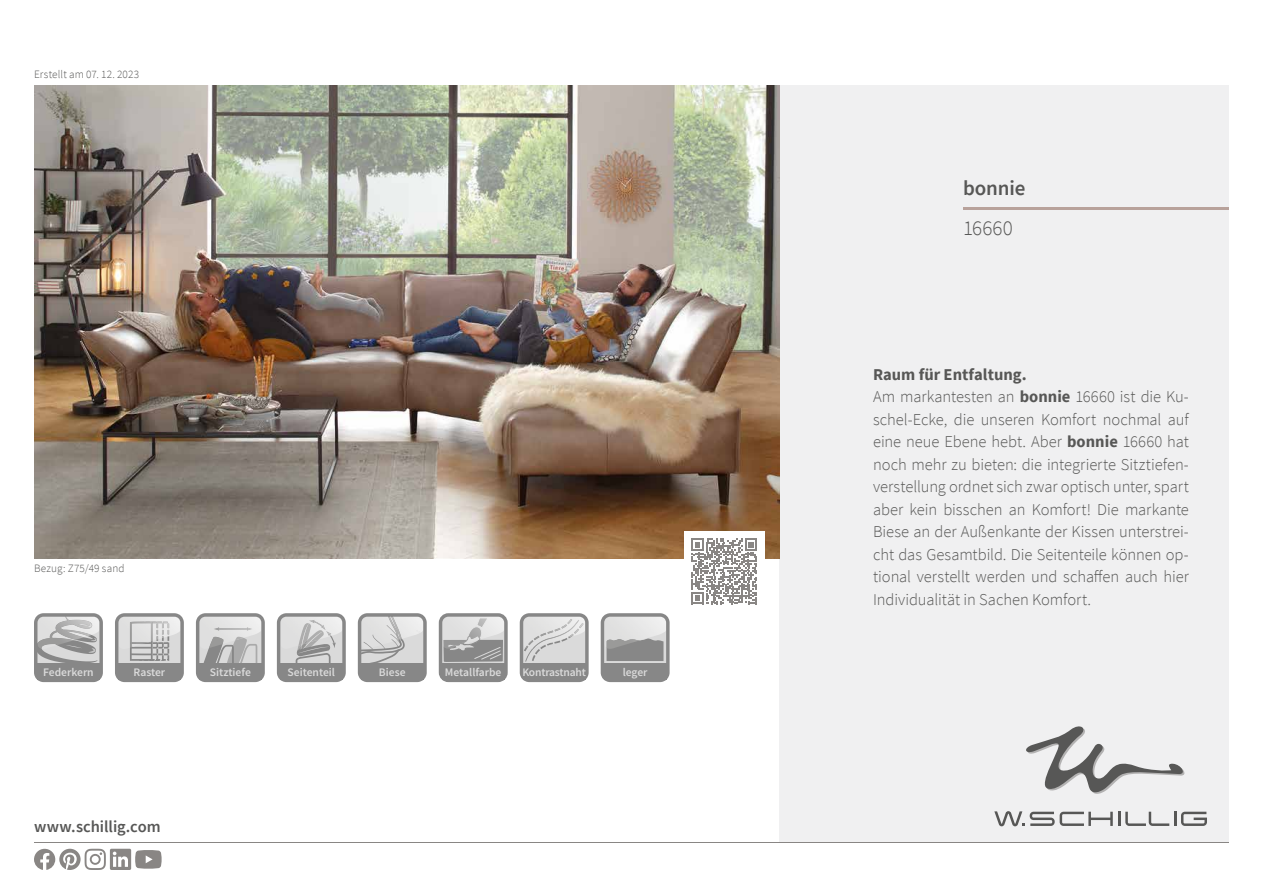
<style>
.page{position:relative;width:1263px;height:893px;background:#fff}
.page>*{position:absolute;margin:0;border:0;box-sizing:border-box;transform-origin:0 0}
.t1{font:600 21px "Source Sans Pro";letter-spacing:-.005em;color:#575756}
.t2{font:300 21px "Source Sans Pro";letter-spacing:.005em;color:#575756}
.t3{font:300 16.5px/22.5px "Source Sans Pro";letter-spacing:-.005em;color:#575756}
.t4{font:600 16.5px "Source Sans Pro";letter-spacing:-.005em;color:#575756}
.t5{font:600 11.55px "Source Sans Pro";color:#dadada}
.t6{font:300 11.25px "Source Sans Pro";letter-spacing:.015em;color:#575756}
.s1{font-weight:700}
</style>
<div class="page">
<div style="left:780px;top:85px;width:449px;height:757px;background:#f0f0f1"></div>
<hr style="left:34px;top:842px;width:1195px;height:1px;background:#898684">
<hr style="left:963px;top:207px;width:266px;height:3px;background:#b8a29b">
<svg style="left:1026px;top:726px;width:159px;height:68px"></svg>
<svg style="left:994px;top:811px;width:213px;height:15px"></svg>
<svg style="left:34px;top:849px;width:128px;height:21px"></svg>
<img style="left:34px;top:85px;width:746px;height:473px">
<svg style="left:601px;top:613px;width:69px;height:69px;background:#b3b3b3"></svg>
<div style="left:604px;top:663px;width:62px;height:16px;background:#878787"></div>
<svg style="left:115px;top:613px;width:69px;height:69px;background:#b5b5b5"></svg>
<svg style="left:277px;top:613px;width:69px;height:69px;background:#b5b5b5"></svg>
<svg style="left:34px;top:613px;width:69px;height:69px;background:#b6b6b6"></svg>
<div style="left:37px;top:663px;width:63px;height:16px;background:#878787"></div>
<svg style="left:196px;top:613px;width:69px;height:69px;background:#b3b3b3"></svg>
<svg style="left:358px;top:613px;width:69px;height:69px;background:#b9b9b9"></svg>
<svg style="left:520px;top:613px;width:69px;height:69px;background:#c9c9c9"></svg>
<div style="left:523px;top:663px;width:62px;height:16px;background:#878787"></div>
<div style="left:442px;top:663px;width:62px;height:16px;background:#878787"></div>
<svg style="left:443px;top:617px;width:61px;height:46px;background:#bbb"></svg>
<div style="left:439px;top:613px;width:69px;height:69px;border:3px solid #878787;border-radius:8px"></div>
<div style="left:684px;top:531px;width:80px;height:80px;background:#fff"></div>
<svg style="left:691px;top:538px;width:66px;height:66px"></svg>
<p class="t6" style="left:34px;top:67px;width:107px">Erstellt am 07. 12. 2023</p>
<p class="t6" style="left:34px;top:561px;width:92px">Bezug: Z75/49 sand</p>
<p class="t5" style="left:43px;top:665px;width:52px">Federkern</p>
<p class="t5" style="left:134px;top:665px;width:33px">Raster</p>
<p class="t5" style="left:210px;top:665px;width:43px">Sitztiefe</p>
<p class="t5" style="left:288px;top:665px;width:49px">Seitenteil</p>
<p class="t5" style="left:379px;top:664px;width:28px">Biese</p>
<p class="t5" style="left:445px;top:665px;width:58px">Metallfarbe</p>
<p class="t5" style="left:522px;top:665px;width:65px">Kontrastnaht</p>
<p class="t5" style="left:623px;top:665px;width:26px">leger</p>
<p class="t4" style="left:34px;top:816px;width:128px">www.schillig.com</p>
<p class="t1" style="left:963px;top:175px;width:64px">bonnie</p>
<p class="t2" style="left:963px;top:215px;width:51px">16660</p>
<p class="t3" style="left:873px;top:363px;width:317px"><span class="s1">Raum für Entfaltung.<br></span>Am markantesten an <span class="s1">bonnie</span> 16660 ist die Ku&shy;schel-Ecke, die unseren Komfort nochmal auf eine neue Ebene hebt. Aber <span class="s1">bonnie</span> 16660 hat noch mehr zu bieten: die integrierte Sitztiefen&shy;verstellung ordnet sich zwar optisch unter, spart aber kein bisschen an Komfort! Die markante Biese an der Außenkante der Kissen unterstrei&shy;cht das Gesamtbild. Die Seitenteile können op&shy;tional verstellt werden und schaffen auch hier Individualität in Sachen Komfort.</p>
</div>
